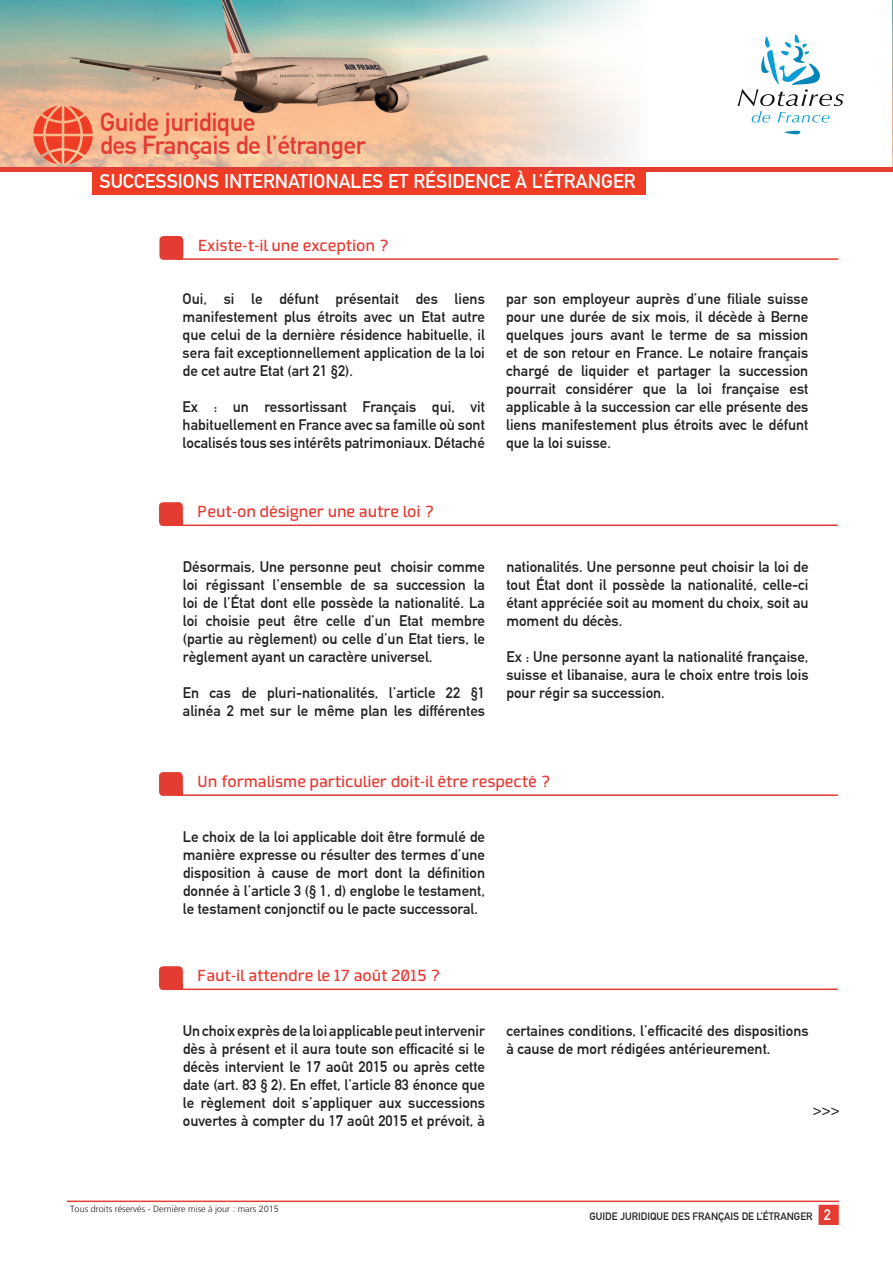
<style>
.page{position:relative;width:893px;height:1263px;background:#fff}
.page>*{position:absolute;margin:0;border:0;box-sizing:border-box;transform-origin:0 0}
.t1{font:25.5px/22.5px "DIN Mittelschrift LT";color:#e43b33}
.t2{font:19.5px "DIN Mittelschrift LT";color:#fff}
.t3{font:15px/18px "DIN Mittelschrift LT";color:#231f20;text-align:justify}
.t4{font:15px "Collator";letter-spacing:-.01em;color:#e43b33}
.t5{font:15px "DIN Mittelschrift LT";color:#fff}
.t6{font:10.5px "DIN Mittelschrift LT";color:#231f20}
.t7{font:300 9px "Frutiger LT";color:#231f20}
</style>
<div class="page">
<img style="left:0;top:0;width:635px;height:167px">
<img style="left:892px;top:0;width:1px;height:167px">
<svg style="left:0;top:167px;width:893px;height:4px;fill:#e43b33"></svg>
<hr style="left:67px;top:1200px;width:772px;height:2px;background:#e43b33">
<div style="left:819px;top:1205px;width:20px;height:20px;background:#e43b33"></div>
<svg style="left:33px;top:106px;width:60px;height:58px"></svg>
<svg style="left:737px;top:34px;width:107px;height:89px"></svg>
<svg style="left:784px;top:130px;width:17px;height:5px"></svg>
<hr style="left:183px;top:258px;width:655px;height:2px;background:#e43b33">
<div style="left:159px;top:236px;width:24px;height:24px;background:#e43b33;border-radius:4px"></div>
<hr style="left:183px;top:524px;width:655px;height:2px;background:#e43b33">
<hr style="left:183px;top:794px;width:655px;height:2px;background:#e43b33">
<hr style="left:183px;top:988px;width:655px;height:2px;background:#e43b33">
<div style="left:159px;top:502px;width:24px;height:24px;background:#e43b33;border-radius:4px"></div>
<div style="left:159px;top:772px;width:24px;height:24px;background:#e43b33;border-radius:4px"></div>
<div style="left:159px;top:966px;width:24px;height:24px;background:#e43b33;border-radius:4px"></div>
<div style="left:93px;top:171px;width:553px;height:24px;background:#ef3c25"></div>
<h1 class="t1" style="left:100px;top:111px;width:268px">Guide juridique<br>des Français de l’étranger</h1>
<h2 class="t2" style="left:99px;top:170px;width:55px">SU CCESSI</h2>
<h2 class="t2" style="left:183px;top:170px;width:52px">ONS INTERNATI</h2>
<h2 class="t2" style="left:313px;top:170px;width:25px">ONALES</h2>
<h2 class="t2" style="left:388px;top:170px;width:37px">ET RÉSIDEN</h2>
<h2 class="t2" style="left:489px;top:170px;width:67px">CE À L’ÉTRAN</h2>
<h2 class="t2" style="left:601px;top:170px;width:24px">GER</h2>
<p class="t4" style="left:198px;top:237px;width:193px">Existe-t-il une exception ?</p>
<p class="t3" style="left:183px;top:290px;width:304px">Oui, si le défunt présentait des liens manifestement plus étroits avec un Etat autre que celui de la dernière résidence habituelle, il sera fait exceptionnellement application de la loi de cet autre Etat (art 21 §2).</p>
<p class="t3" style="left:183px;top:398px;width:304px">Ex : un ressortissant Français qui, vit habituellement en France avec sa famille où sont localisés tous ses intérêts patrimoniaux. Détaché</p>
<p class="t3" style="left:506px;top:290px;width:304px">par son employeur auprès d’une filiale suisse pour une durée de six mois, il décède à Berne quelques jours avant le terme de sa mission et de son retour en France. Le notaire français chargé de liquider et partager la succession pourrait considérer que la loi française est applicable à la succession car elle présente des liens manifestement plus étroits avec le défunt que la loi suisse.</p>
<p class="t4" style="left:197px;top:503px;width:239px">Peut-on désigner une autre loi ?</p>
<p class="t3" style="left:183px;top:558px;width:304px">Désormais, Une personne peut choisir comme loi régissant l’ensemble de sa succession la loi de l’État dont elle possède la nationalité. La loi choisie peut être celle d’un Etat membre (partie au règlement) ou celle d’un Etat tiers, le règlement ayant un caractère universel.</p>
<p class="t3" style="left:183px;top:684px;width:304px">En cas de pluri-nationalités, l’article 22 §1 alinéa 2 met sur le même plan les différentes</p>
<p class="t3" style="left:506px;top:558px;width:304px">nationalités. Une personne peut choisir la loi de tout État dont il possède la nationalité, celle-ci étant appréciée soit au moment du choix, soit au moment du décès.</p>
<p class="t3" style="left:506px;top:648px;width:304px">Ex : Une personne ayant la nationalité française, suisse et libanaise, aura le choix entre trois lois pour régir sa succession.</p>
<p class="t4" style="left:197px;top:773px;width:355px">Un formalisme particulier doit-il être respecté ?</p>
<p class="t3" style="left:183px;top:828px;width:304px">Le choix de la loi applicable doit être formulé de manière expresse ou résulter des termes d’une disposition à cause de mort dont la définition donnée à l’article 3 (§ 1, d) englobe le testament, le testament conjonctif ou le pacte successoral.</p>
<p class="t4" style="left:197px;top:967px;width:245px">Faut-il attendre le 17 août 2015 ?</p>
<p class="t3" style="left:183px;top:1022px;width:304px">Un choix exprès de la loi applicable peut intervenir dès à présent et il aura toute son efficacité si le décès intervient le 17 août 2015 ou après cette date (art. 83 § 2). En effet, l’article 83 énonce que le règlement doit s’appliquer aux successions ouvertes à compter du 17 août 2015 et prévoit, à</p>
<p class="t3" style="left:506px;top:1022px;width:304px">certaines conditions, l’efficacité des dispositions à cause de mort rédigées antérieurement.</p>
<p class="t3" style="left:813px;top:1101px;width:28px">&gt;&gt;&gt;</p>
<p class="t7" style="left:70px;top:1204px;width:210px">Tous droits réservés - Dernière mise à jour : mars 2015</p>
<p class="t6" style="left:589px;top:1210px;width:225px">guide juridique des français de l’étranger</p>
<p class="t5" style="left:824px;top:1206px;width:9px">2</p>
</div>
